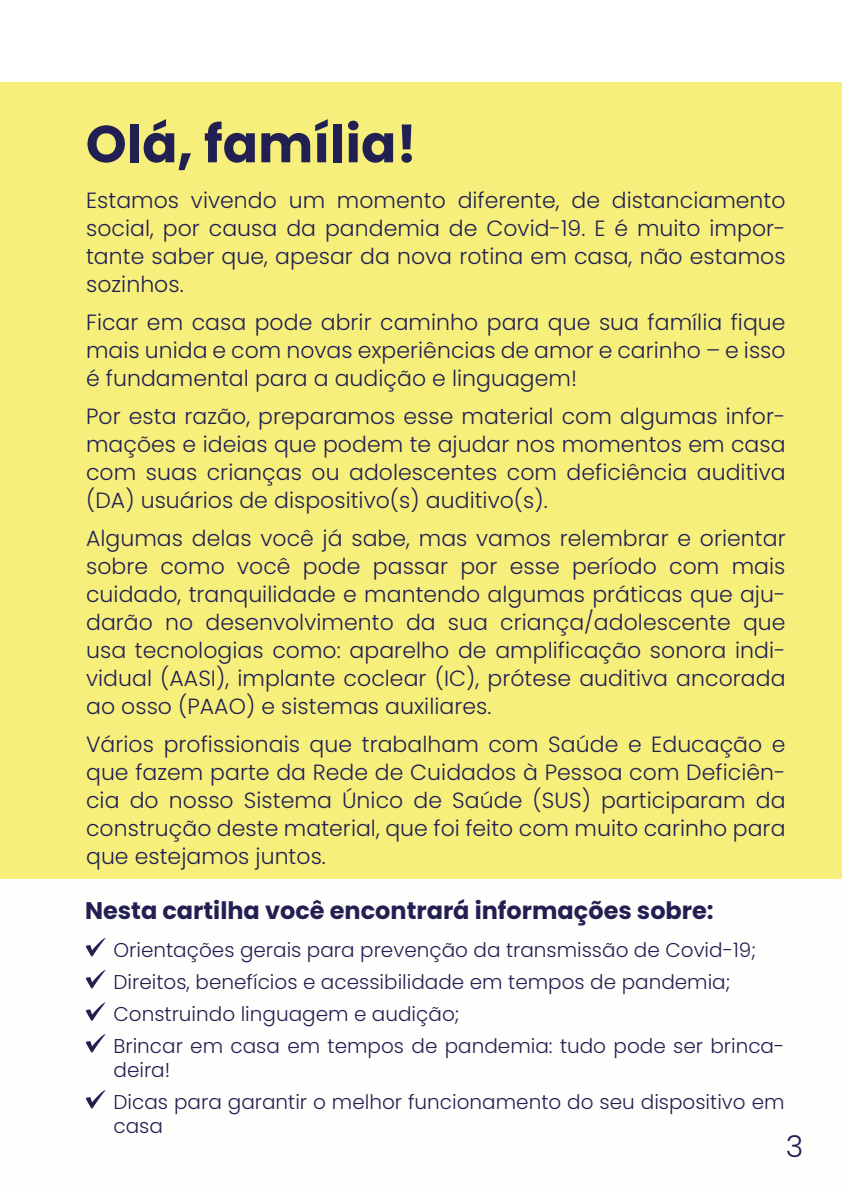
<style>
.page{position:relative;width:842px;height:1191px;background:#fff}
.page>*{position:absolute;margin:0;border:0;box-sizing:border-box;transform-origin:0 0}
.t1{font:700 52px "Poppins";color:#222052}
.t2{font:300 30px "Poppins";color:#222052}
.t3{font:700 24px "Poppins";color:#222052}
.t4{font:300 22px/28px "Poppins";color:#222052;text-align:justify}
.t5{font:300 20px/32px "Poppins";color:#222052}
</style>
<div class="page">
<div style="left:0;top:82px;width:842px;height:1109px;background:#f6ef7b"></div>
<div style="left:0;top:879px;width:842px;height:312px;background:#fffefc"></div>
<svg style="left:86px;top:938px;width:20px;height:18px"></svg>
<svg style="left:86px;top:970px;width:20px;height:18px"></svg>
<svg style="left:86px;top:1002px;width:20px;height:19px"></svg>
<svg style="left:86px;top:1034px;width:20px;height:18px"></svg>
<svg style="left:86px;top:1090px;width:20px;height:18px"></svg>
<h1 class="t1" style="left:86px;top:114px;width:333px">Olá, família!</h1>
<p class="t4" style="left:86px;top:186px;width:701px">Estamos vivendo um momento diferente, de distanciamento social, por causa da pandemia de Covid-19. E é muito impor&shy;tante saber que, apesar da nova rotina em casa, não estamos sozinhos.</p>
<p class="t4" style="left:86px;top:308px;width:701px">Ficar em casa pode abrir caminho para que sua família fique mais unida e com novas experiências de amor e carinho – e isso é fundamental para a audição e linguagem!</p>
<p class="t4" style="left:86px;top:402px;width:701px">Por esta razão, preparamos esse material com algumas infor&shy;mações e ideias que podem te ajudar nos momentos em casa com suas crianças ou adolescentes com deficiência auditiva (DA) usuários de dispositivo(s) auditivo(s).</p>
<p class="t4" style="left:86px;top:524px;width:701px">Algumas delas você já sabe, mas vamos relembrar e orientar sobre como você pode passar por esse período com mais cuidado, tranquilidade e mantendo algumas práticas que aju&shy;darão no desenvolvimento da sua criança/adolescente que usa tecnologias como: aparelho de amplificação sonora indi&shy;vidual (AASI), implante coclear (IC), prótese auditiva ancorada ao osso (PAAO) e sistemas auxiliares.</p>
<p class="t4" style="left:86px;top:730px;width:701px">Vários profissionais que trabalham com Saúde e Educação e que fazem parte da Rede de Cuidados à Pessoa com Deficiên&shy;cia do nosso Sistema Único de Saúde (SUS) participaram da construção deste material, que foi feito com muito carinho para que estejamos juntos.</p>
<p class="t3" style="left:85px;top:896px;width:630px">Nesta cartilha você encontrará informações sobre:</p>
<p class="t5" style="left:113px;top:934px;width:672px">Orientações gerais para prevenção da transmissão de Covid-19; Direitos, benefícios e acessibilidade em tempos de pandemia; Construindo linguagem e audição;<br>Brincar em casa em tempos de pandemia: tudo pode ser brinca-</p>
<p class="t5" style="left:113px;top:1054px;width:672px">deira!<br>Dicas para garantir o melhor funcionamento do seu dispositivo em</p>
<p class="t5" style="left:113px;top:1110px;width:51px">casa</p>
<h2 class="t2" style="left:786px;top:1129px;width:19px">3</h2>
</div>
